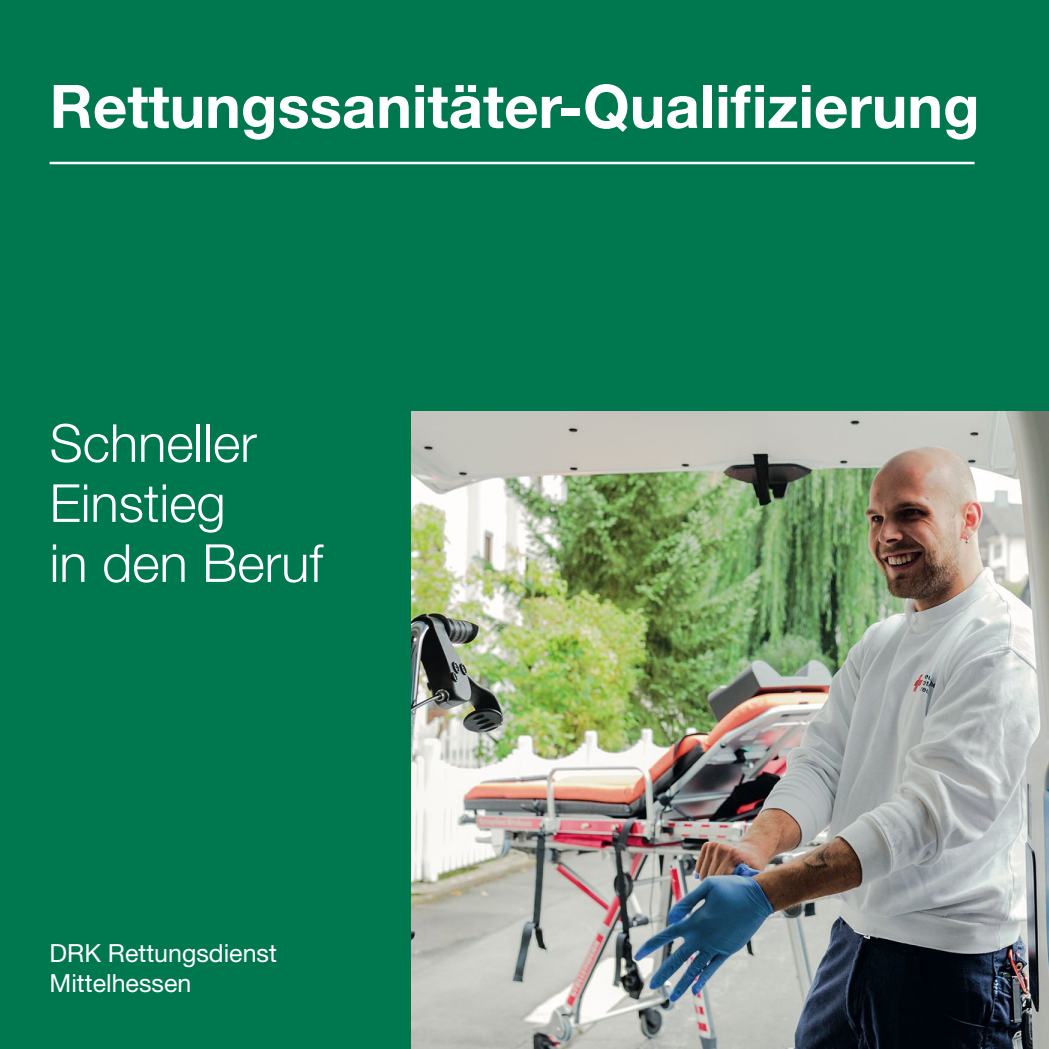
<style>
.page{position:relative;width:1049px;height:1049px;background:#00784f}
.page>*{position:absolute;margin:0;border:0;box-sizing:border-box;transform-origin:0 0}
.t1{font:700 60px "Helvetica Neue LT Std";color:#fff}
.t2{font:300 52.5px/60px "Helvetica Neue";color:#fff}
.t3{font:25px/30px "Helvetica Neue LT Std";color:#fff}
</style>
<div class="page">
<img style="left:411px;top:411px;width:638px;height:638px">
<hr style="left:50px;top:162px;width:924px;height:2px;background:#fff">
<p class="t1" style="left:50px;top:85px;width:931px">Rettungssanitäter-Qualifizierung</p>
<p class="t2" style="left:50px;top:412px;width:275px">Schneller<br>Einstieg<br>in den Beruf</p>
<p class="t3" style="left:50px;top:941px;width:229px">DRK Rettungsdienst<br>Mittelhessen</p>
</div>
